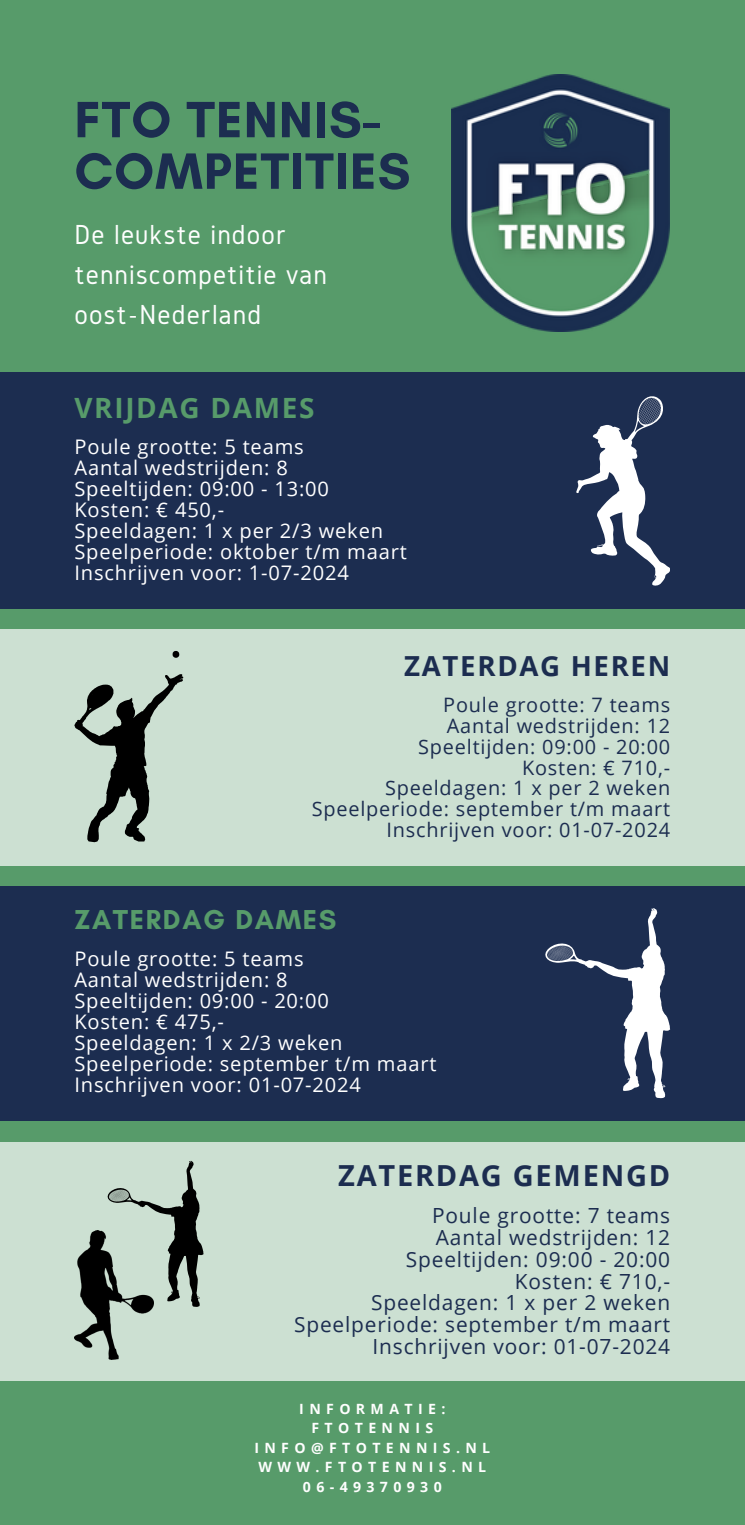
<style>
.page{position:relative;width:745px;height:1525px;background:#fff}
.page>*{position:absolute;margin:0;border:0;box-sizing:border-box;transform-origin:0 0}
.t1{font:700 52px/51.5px "Glacial Indifference";letter-spacing:.02em;color:#1c2d50}
.t2{font:700 29px "Open Sans";letter-spacing:.06em;color:#1c2d50}
.t3{font:28.5px/40px "Gidole";letter-spacing:.04em;color:#fefefe}
.t4{font:700 28px "Glacial Indifference";letter-spacing:.06em;color:#579b6a}
.t5{font:700 28px "Open Sans";letter-spacing:.06em;color:#579b6a}
.t6{font:700 27.75px "Open Sans";letter-spacing:.06em;color:#1c2d50}
.t7{font:20.75px/21.8px "Open Sans";letter-spacing:.04em;color:#1c2d50;text-align:right}
.t8{font:20px/21px "Open Sans";letter-spacing:.04em;color:#fff}
.t9{font:20px/20.8px "Open Sans";letter-spacing:.04em;color:#1c2d50;text-align:right}
.t10{font:700 14px "Open Sans";letter-spacing:.38em;color:#fefefe}
</style>
<div class="page">
<div style="left:0;top:0;width:744px;height:1524px;background:#579b6a"></div>
<img style="left:452px;top:74px;width:217px;height:257px">
<div style="left:0;top:372px;width:744px;height:236px;background:#1c2d50"></div>
<div style="left:0;top:629px;width:744px;height:237px;background:#cce0d2"></div>
<div style="left:0;top:886px;width:744px;height:234px;background:#1c2d50"></div>
<div style="left:0;top:1142px;width:744px;height:238px;background:#cce0d2"></div>
<svg style="left:576px;top:396px;width:93px;height:189px"></svg>
<svg style="left:74px;top:674px;width:109px;height:168px"></svg>
<svg style="left:172px;top:651px;width:7px;height:7px"></svg>
<svg style="left:545px;top:908px;width:125px;height:190px"></svg>
<svg style="left:107px;top:1160px;width:96px;height:147px"></svg>
<img style="left:74px;top:1230px;width:79px;height:129px">
<p class="t1" style="left:74px;top:93px;width:337px">FTO TENNIS-<br>COMPETITIES</p>
<h3 class="t3" style="left:74px;top:214px;width:254px">De leukste indoor tenniscompetitie van oost-Nederland</h3>
<h3 class="t5" style="left:74px;top:388px;width:241px">VRIJDAG DAMES</h3>
<h3 class="t8" style="left:74px;top:436px;width:334px">Poule grootte: 5 teams<br>Aantal wedstrijden: 8<br>Speeltijden: 09:00 - 13:00<br>Kosten: € 450,-<br>Speeldagen: 1 x per 2/3 weken<br>Speelperiode: oktober t/m maart</h3>
<h2 class="t8" style="left:74px;top:561px;width:276px">Inschrijven voor: 1-07-2024</h2>
<p class="t6" style="left:404px;top:647px;width:267px">ZATERDAG HEREN</p>
<p class="t9" style="left:312px;top:694px;width:360px">Poule grootte: 7 teams<br>Aantal wedstrijden: 12<br>Speeltijden: 09:00 - 20:00<br>Kosten: € 710,-<br>Speeldagen: 1 x per 2 weken<br>Speelperiode: september t/m maart<br>Inschrijven voor: 01-07-2024</p>
<h3 class="t4" style="left:74px;top:902px;width:263px">ZATERDAG DAMES</h3>
<p class="t8" style="left:74px;top:948px;width:363px">Poule grootte: 5 teams<br>Aantal wedstrijden: 8<br>Speeltijden: 09:00 - 20:00<br>Kosten: € 475,-<br>Speeldagen: 1 x 2/3 weken<br>Speelperiode: september t/m maart</p>
<h2 class="t8" style="left:74px;top:1073px;width:288px">Inschrijven voor: 01-07-2024</h2>
<p class="t2" style="left:338px;top:1154px;width:333px">ZATERDAG GEMENGD</p>
<p class="t7" style="left:294px;top:1204px;width:377px">Poule grootte: 7 teams<br>Aantal wedstrijden: 12<br>Speeltijden: 09:00 - 20:00<br>Kosten: € 710,-<br>Speeldagen: 1 x per 2 weken<br>Speelperiode: september t/m maart<br>Inschrijven voor: 01-07-2024</p>
<h4 class="t10" style="left:299px;top:1398px;width:147px">INFORMATIE:</h4>
<h5 class="t10" style="left:311px;top:1418px;width:123px">FTOTENNIS</h5>
<p class="t10" style="left:254px;top:1437px;width:237px">INFO@FTOTENNIS.NL</p>
<p class="t10" style="left:258px;top:1457px;width:229px">WWW.FTOTENNIS.NL</p>
<h2 class="t10" style="left:303px;top:1476px;width:140px">06-49370930</h2>
</div>
